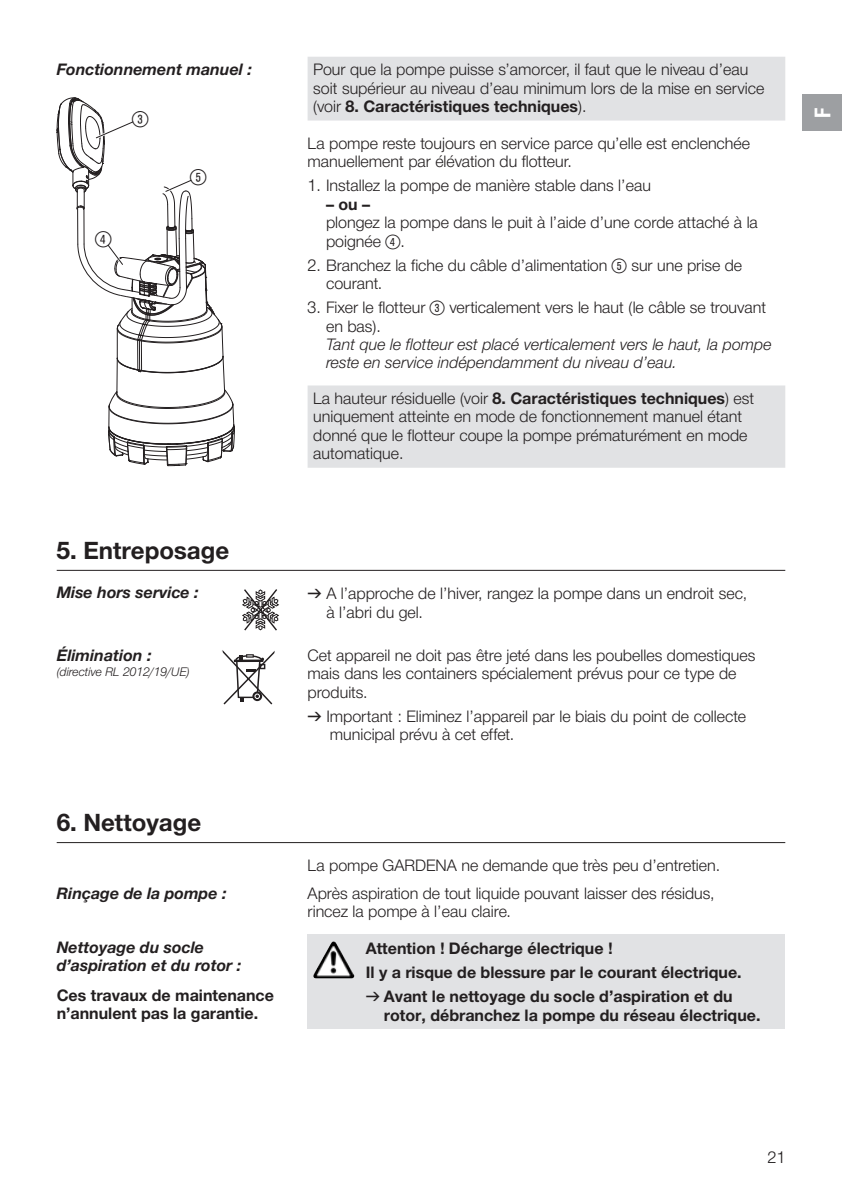
<style>
.page{position:relative;width:842px;height:1191px;background:#fff}
.page>*{position:absolute;margin:0;border:0;box-sizing:border-box;transform-origin:0 0}
.t1{font:700 24px "Gardena Sans";color:#231f20}
.t2{font:22px "Ziffernim Kreisund Quadrat BQ";color:#231f20}
.t3{font:700 22px "Gardena Sans Cond";color:#fff}
.t4{font:16px/18.4px "Gardena Sans";color:#231f20}
.t5{font:700 16px/24px "Gardena Sans";color:#231f20}
.t6{font:italic 700 16px/18.4px "Gardena Sans";color:#231f20}
.t7{font:italic 16px/18.4px "Gardena Sans";color:#231f20}
.t8{font:italic 12px "Gardena Sans";color:#231f20}
.s1{font-weight:700}
.s2{font-family:"Ziffernim Kreisund Quadrat BQ";font-size:20px}
.s3{font-family:"Formdruck"}
.s4{font-family:"Formdruck";font-weight:400}
</style>
<div class="page">
<svg style="left:308px;top:57px;width:477px;height:411px"></svg>
<svg style="left:57px;top:97px;width:178px;height:369px"></svg>
<hr style="left:57px;top:570px;width:728px;height:1px;background:#231f20">
<svg style="left:242px;top:589px;width:37px;height:42px"></svg>
<svg style="left:222px;top:650px;width:53px;height:55px"></svg>
<div style="left:308px;top:934px;width:477px;height:95px;background:#e1e2e4"></div>
<hr style="left:57px;top:842px;width:728px;height:1px;background:#231f20">
<img style="left:313px;top:941px;width:40px;height:37px">
<div style="left:802px;top:95px;width:40px;height:36px;background:#9d9fa2"></div>
<p class="t6" style="left:57px;top:59px;width:197px">Fonctionnement manuel :</p>
<h2 class="t2" style="left:132px;top:106px;width:18px">3</h2>
<h2 class="t2" style="left:95px;top:227px;width:18px">4</h2>
<h2 class="t2" style="left:190px;top:165px;width:18px">5</h2>
<p class="t4" style="left:313px;top:60px;width:453px">Pour que la pompe puisse s’amorcer, il faut que le niveau d’eau soit supérieur au niveau d’eau minimum lors de la mise en service (voir <span class="s1">8. Caractéristiques techniques</span>).</p>
<p class="t4" style="left:308px;top:133px;width:444px">La pompe reste toujours en service parce qu’elle est enclenchée manuellement par élévation du flotteur.</p>
<p class="t4" style="left:308px;top:176px;width:345px">1. Installez la pompe de manière stable dans l’eau</p>
<p class="t5" style="left:326px;top:191px;width:46px">– ou –</p>
<p class="t4" style="left:326px;top:213px;width:433px">plongez la pompe dans le puit à l’aide d’une corde attaché à la poignée <span class="s2">4</span>.</p>
<p class="t4" style="left:326px;top:255px;width:418px;text-indent:-18px">2. Branchez la fiche du câble d’alimentation <span class="s2">5</span> sur une prise de courant.</p>
<p class="t4" style="left:326px;top:298px;width:441px;text-indent:-18px">3. Fixer le flotteur <span class="s2">3</span> verticalement vers le haut (le câble se trouvant en bas).</p>
<p class="t7" style="left:326px;top:334px;width:447px">Tant que le flotteur est placé verticalement vers le haut, la pompe reste en service indépendamment du niveau d’eau.</p>
<p class="t4" style="left:313px;top:388px;width:442px">La hauteur résiduelle (voir <span class="s1">8. Caractéristiques techniques</span>) est uniquement atteinte en mode de fonctionnement manuel étant donné que le flotteur coupe la pompe prématurément en mode automatique.</p>
<h1 class="t1" style="left:57px;top:532px;width:174px">5. Entreposage</h1>
<p class="t6" style="left:57px;top:582px;width:143px">Mise hors service :</p>
<p class="t4" style="left:326px;top:584px;width:422px;text-indent:-19px"><span class="s3">v</span> A l’approche de l’hiver, rangez la pompe dans un endroit sec, à l’abri du gel.</p>
<p class="t6" style="left:57px;top:645px;width:96px">Élimination :</p>
<p class="t8" style="left:57px;top:662px;width:135px">(directive RL 2012/19/UE)</p>
<p class="t4" style="left:308px;top:645px;width:449px">Cet appareil ne doit pas être jeté dans les poubelles domestiques mais dans les containers spécialement prévus pour ce type de produits.</p>
<p class="t4" style="left:330px;top:706px;width:418px;text-indent:-22px"><span class="s3">v</span> Important : Eliminez l’appareil par le biais du point de collecte municipal prévu à cet effet.</p>
<h1 class="t1" style="left:57px;top:804px;width:146px">6. Nettoyage</h1>
<p class="t4" style="left:308px;top:855px;width:414px">La pompe GARDENA ne demande que très peu d’entretien.</p>
<p class="t6" style="left:57px;top:883px;width:171px">Rinçage de la pompe :</p>
<p class="t4" style="left:308px;top:883px;width:409px">Après aspiration de tout liquide pouvant laisser des résidus, rincez la pompe à l’eau claire.</p>
<p class="t6" style="left:57px;top:937px;width:186px">Nettoyage du socle d’aspiration et du rotor :</p>
<p class="t5" style="left:57px;top:985px;width:219px;line-height:18.4px">Ces travaux de maintenance n’annulent pas la garantie.</p>
<p class="t5" style="left:366px;top:935px;width:377px">Attention ! Décharge électrique !<br>Il y a risque de blessure par le courant électrique. <span class="s4">v</span> Avant le nettoyage du socle d’aspiration et du</p>
<p class="t5" style="left:384px;top:1002px;width:378px">rotor, débranchez la pompe du réseau électrique.</p>
<h2 class="t3" style="left:807px;top:118px;width:12px;rotate:-90deg">F</h2>
<p class="t4" style="left:767px;top:1147px;width:19px">21</p>
</div>
